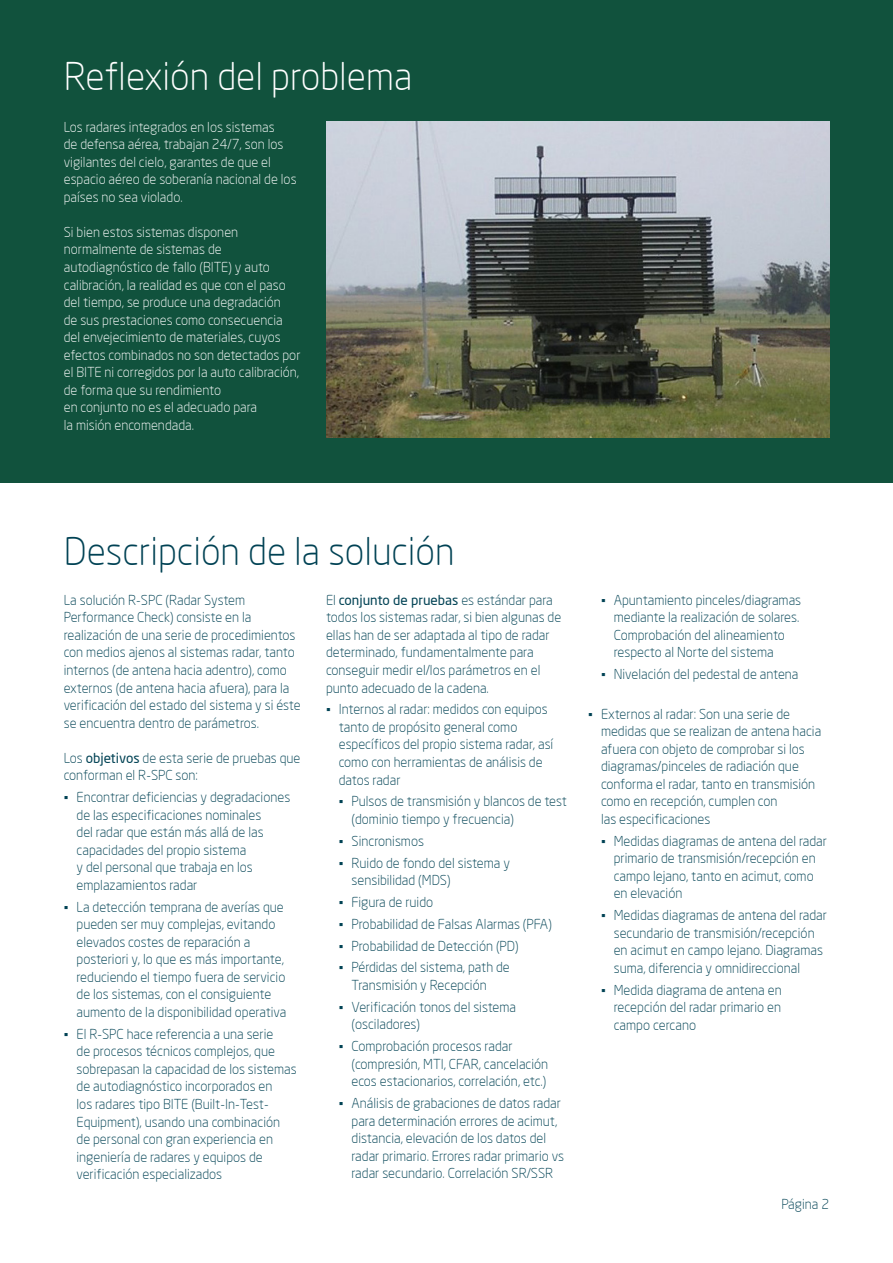
<style>
.page{position:relative;width:893px;height:1263px;background:#fff}
.page>*{position:absolute;margin:0;border:0;box-sizing:border-box;transform-origin:0 0}
.t1{font:300 37.5px "Neo Sans";color:#004254}
.t2{font:300 37.5px "Neo Sans";color:#fff}
.t3{font:300 13.5px/17.5px "Neo Sans";color:#004254}
.t4{font:300 13.5px/17.5px "Neo Sans";color:#fff}
.s1{font-weight:400}
.s2{font-family:"Arial Narrow";font-weight:400}
</style>
<div class="page">
<div style="left:0;top:0;width:893px;height:482px;background:#11523d"></div>
<img style="left:327px;top:121px;width:502px;height:316px">
<p class="t2" style="left:64px;top:54px;width:350px">Reflexión del problema</p>
<p class="t4" style="left:64px;top:118px;width:234px">Los radares integrados en los sistemas<br>de defensa aérea, trabajan 24/7, son los vigilantes del cielo, garantes de que el espacio aéreo de soberanía nacional de los países no sea violado.</p>
<p class="t4" style="left:64px;top:223px;width:238px">Si bien estos sistemas disponen normalmente de sistemas de autodiagnóstico de fallo (BITE) y auto calibración, la realidad es que con el paso del tiempo, se produce una degradación<br>de sus prestaciones como consecuencia del envejecimiento de materiales, cuyos efectos combinados no son detectados por el BITE ni corregidos por la auto calibración, de forma que su rendimiento<br>en conjunto no es el adecuado para<br>la misión encomendada.</p>
<p class="t1" style="left:64px;top:529px;width:392px">Descripción de la solución</p>
<p class="t3" style="left:64px;top:591px;width:238px">La solución R-SPC (Radar System Performance Check) consiste en la realización de una serie de procedimientos con medios ajenos al sistemas radar, tanto internos (de antena hacia adentro), como externos (de antena hacia afuera), para la verificación del estado del sistema y si éste se encuentra dentro de parámetros.</p>
<p class="t3" style="left:64px;top:749px;width:238px">Los <span class="s1">objetivos</span> de esta serie de pruebas que conforman el R-SPC son:</p>
<p class="t3" style="left:77px;top:788px;width:215px;text-indent:-13px"><span class="s2">▪</span> Encontrar deficiencias y degradaciones de las especificaciones nominales<br>del radar que están más allá de las capacidades del propio sistema<br>y del personal que trabaja en los emplazamientos radar</p>
<p class="t3" style="left:77px;top:898px;width:211px;text-indent:-13px"><span class="s2">▪</span> La detección temprana de averías que pueden ser muy complejas, evitando elevados costes de reparación a posteriori y, lo que es más importante, reduciendo el tiempo fuera de servicio de los sistemas, con el consiguiente aumento de la disponibilidad operativa</p>
<p class="t3" style="left:77px;top:1025px;width:222px;text-indent:-13px"><span class="s2">▪</span> El R-SPC hace referencia a una serie<br>de procesos técnicos complejos, que sobrepasan la capacidad de los sistemas de autodiagnóstico incorporados en<br>los radares tipo BITE (Built-In-Test-Equipment), usando una combinación de personal con gran experiencia en ingeniería de radares y equipos de verificación especializados</p>
<p class="t3" style="left:326px;top:591px;width:237px">El <span class="s1">conjunto de pruebas</span> es estándar para todos los sistemas radar, si bien algunas de ellas han de ser adaptada al tipo de radar determinado, fundamentalmente para conseguir medir el/los parámetros en el punto adecuado de la cadena.</p>
<p class="t3" style="left:339px;top:700px;width:216px;text-indent:-13px"><span class="s2">▪</span> Internos al radar: medidos con equipos tanto de propósito general como específicos del propio sistema radar, así como con herramientas de análisis de datos radar</p>
<p class="t3" style="left:351px;top:792px;width:217px;text-indent:-13px"><span class="s2">▪</span> Pulsos de transmisión y blancos de test (dominio tiempo y frecuencia)</p>
<p class="t3" style="left:339px;top:832px;width:87px"><span class="s2">▪</span> Sincronismos</p>
<p class="t3" style="left:351px;top:854px;width:160px;text-indent:-13px"><span class="s2">▪</span> Ruido de fondo del sistema y sensibilidad (MDS)</p>
<p class="t3" style="left:339px;top:893px;width:96px"><span class="s2">▪</span> Figura de ruido</p>
<p class="t3" style="left:339px;top:915px;width:215px"><span class="s2">▪</span> Probabilidad de Falsas Alarmas (PFA)</p>
<p class="t3" style="left:339px;top:937px;width:181px"><span class="s2">▪</span> Probabilidad de Detección (PD)</p>
<p class="t3" style="left:351px;top:958px;width:160px;text-indent:-13px"><span class="s2">▪</span> Pérdidas del sistema, path de<br>Transmisión y Recepción</p>
<p class="t3" style="left:351px;top:998px;width:166px;text-indent:-13px"><span class="s2">▪</span> Verificación tonos del sistema (osciladores)</p>
<p class="t3" style="left:351px;top:1037px;width:198px;text-indent:-13px"><span class="s2">▪</span> Comprobación procesos radar (compresión, MTI, CFAR, cancelación ecos estacionarios, correlación, etc.)</p>
<p class="t3" style="left:351px;top:1094px;width:214px;text-indent:-13px"><span class="s2">▪</span> Análisis de grabaciones de datos radar para determinación errores de acimut, distancia, elevación de los datos del radar primario. Errores radar primario vs radar secundario. Correlación SR/SSR</p>
<p class="t3" style="left:614px;top:591px;width:189px;text-indent:-13px"><span class="s2">▪</span> Apuntamiento pinceles/diagramas mediante la realización de solares.<br>Comprobación del alineamiento respecto al Norte del sistema</p>
<p class="t3" style="left:601px;top:665px;width:199px"><span class="s2">▪</span> Nivelación del pedestal de antena</p>
<p class="t3" style="left:601px;top:705px;width:222px;text-indent:-13px"><span class="s2">▪</span> Externos al radar: Son una serie de medidas que se realizan de antena hacia afuera con objeto de comprobar si los diagramas/pinceles de radiación que conforma el radar, tanto en transmisión como en recepción, cumplen con<br>las especificaciones</p>
<p class="t3" style="left:614px;top:832px;width:215px;text-indent:-13px"><span class="s2">▪</span> Medidas diagramas de antena del radar primario de transmisión/recepción en campo lejano, tanto en acimut, como en elevación</p>
<p class="t3" style="left:614px;top:906px;width:215px;text-indent:-13px"><span class="s2">▪</span> Medidas diagramas de antena del radar secundario de transmisión/recepción en acimut en campo lejano. Diagramas suma, diferencia y omnidireccional</p>
<p class="t3" style="left:614px;top:981px;width:169px;text-align:justify;text-indent:-13px"><span class="s2">▪</span> Medida diagrama de antena en recepción del radar primario en campo cercano</p>
<p class="t3" style="left:781px;top:1195px;width:49px">Página 2</p>
</div>
